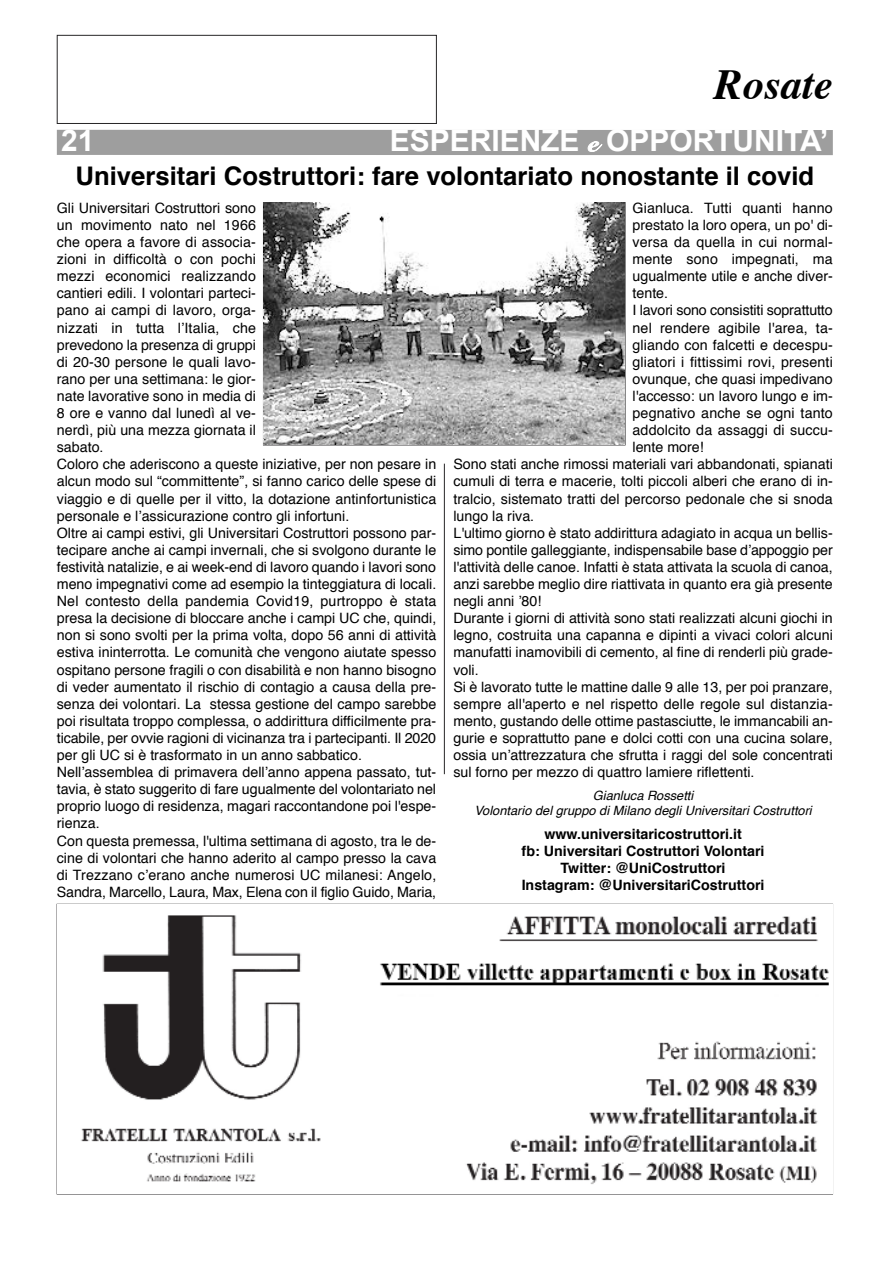
<style>
.page{position:relative;width:893px;height:1263px;background:#fff}
.page>*{position:absolute;margin:0;border:0;box-sizing:border-box;transform-origin:0 0}
.t1{font:italic 700 42.75px "Times";color:#000}
.t2{font:700 30px "Arial";color:#fff}
.t3{font:700 25.65px "Helvetica";color:#000}
.t4{font:14.25px/17.1px "Helvetica";color:#000}
.t5{font:700 14.25px/17.1px "Helvetica";color:#000;text-align:center}
.t6{font:italic 12.9px/15.5px "Helvetica";color:#000;text-align:center}
.s1{font-family:"Snell Roundhand";font-weight:900;font-size:25.65px}
</style>
<div class="page">
<div style="left:57px;top:35px;width:380px;height:89px;border:1px solid #272627"></div>
<div style="left:57px;top:130px;width:775px;height:25px;background:#9e9e9e"></div>
<img style="left:264px;top:203px;width:360px;height:242px">
<img style="left:81px;top:915px;width:748px;height:269px">
<svg style="left:444px;top:463px;width:1px;height:311px"></svg>
<h1 class="t1" style="left:714px;top:67px;width:120px">Rosate</h1>
<h2 class="t2" style="left:61px;top:124px;width:35px">21</h2>
<h2 class="t2" style="left:390px;top:124px;width:440px">ESPERIENZE <span class="s1">e</span> OPPORTUNITA’</h2>
<h3 class="t3" style="left:75px;top:165px;width:740px">Universitari Costruttori: fare volontariato nonostante il covid</h3>
<p class="t4" style="left:57px;top:200px;width:381px">Gli Universitari Costruttori sono<br>un movimento nato nel 1966<br>che opera a favore di associa-<br>zioni in difficoltà o con pochi<br>mezzi economici realizzando<br>cantieri edili. I volontari parteci-<br>pano ai campi di lavoro, orga-<br>nizzati in tutta l’Italia, che<br>prevedono la presenza di gruppi<br>di 20-30 persone le quali lavo-<br>rano per una settimana: le gior-<br>nate lavorative sono in media di<br>8 ore e vanno dal lunedì al ve-<br>nerdì, più una mezza giornata il<br>sabato.<br>Coloro che aderiscono a queste iniziative, per non pesare in alcun modo sul “committente”, si fanno carico delle spese di viaggio e di quelle per il vitto, la dotazione antinfortunistica personale e l’assicurazione contro gli infortuni.<br>Oltre ai campi estivi, gli Universitari Costruttori possono par&shy;tecipare anche ai campi invernali, che si svolgono durante le festività natalizie, e ai week-end di lavoro quando i lavori sono meno impegnativi come ad esempio la tinteggiatura di locali.<br>Nel contesto della pandemia Covid19, purtroppo è stata presa la decisione di bloccare anche i campi UC che, quindi, non si sono svolti per la prima volta, dopo 56 anni di attività estiva ininterrotta. Le comunità che vengono aiutate spesso ospitano persone fragili o con disabilità e non hanno bisogno di veder aumentato il rischio di contagio a causa della pre&shy;senza dei volontari. La stessa gestione del campo sarebbe poi risultata troppo complessa, o addirittura difficilmente pra&shy;ticabile, per ovvie ragioni di vicinanza tra i partecipanti. Il 2020 per gli UC si è trasformato in un anno sabbatico.<br>Nell’assemblea di primavera dell’anno appena passato, tut&shy;tavia, è stato suggerito di fare ugualmente del volontariato nel proprio luogo di residenza, magari raccontandone poi l'espe&shy;rienza.<br>Con questa premessa, l'ultima settimana di agosto, tra le de&shy;cine di volontari che hanno aderito al campo presso la cava di Trezzano c’erano anche numerosi UC milanesi: Angelo, Sandra, Marcello, Laura, Max, Elena con il figlio Guido, Maria,</p>
<p class="t4" style="left:632px;top:200px;width:202px">Gianluca. Tutti quanti hanno</p>
<p class="t4" style="left:632px;top:218px;width:202px">prestato la loro opera, un po' di-</p>
<p class="t4" style="left:632px;top:235px;width:202px">versa da quella in cui normal-</p>
<p class="t4" style="left:632px;top:252px;width:202px">mente sono impegnati, ma</p>
<p class="t4" style="left:632px;top:269px;width:202px">ugualmente utile e anche diver-</p>
<p class="t4" style="left:632px;top:286px;width:37px">tente.</p>
<p class="t4" style="left:632px;top:303px;width:202px">I lavori sono consistiti soprattutto</p>
<p class="t4" style="left:632px;top:320px;width:202px">nel rendere agibile l'area, ta-</p>
<p class="t4" style="left:632px;top:337px;width:202px">gliando con falcetti e decespu-</p>
<p class="t4" style="left:632px;top:354px;width:202px">gliatori i fittissimi rovi, presenti</p>
<p class="t4" style="left:632px;top:371px;width:202px">ovunque, che quasi impedivano</p>
<p class="t4" style="left:632px;top:389px;width:202px">l'accesso: un lavoro lungo e im-</p>
<p class="t4" style="left:632px;top:406px;width:202px">pegnativo anche se ogni tanto</p>
<p class="t4" style="left:632px;top:423px;width:202px">addolcito da assaggi di succu-</p>
<p class="t4" style="left:632px;top:440px;width:73px">lente more!</p>
<p class="t4" style="left:453px;top:457px;width:381px">Sono stati anche rimossi materiali vari abbandonati, spianati</p>
<p class="t4" style="left:453px;top:474px;width:381px">cumuli di terra e macerie, tolti piccoli alberi che erano di in-</p>
<p class="t4" style="left:453px;top:491px;width:380px">tralcio, sistemato tratti del percorso pedonale che si snoda</p>
<p class="t4" style="left:453px;top:508px;width:82px">lungo la riva.</p>
<p class="t4" style="left:453px;top:525px;width:381px">L'ultimo giorno è stato addirittura adagiato in acqua un bellis-</p>
<p class="t4" style="left:453px;top:542px;width:381px">simo pontile galleggiante, indispensabile base d’appoggio per</p>
<p class="t4" style="left:453px;top:560px;width:381px">l'attività delle canoe. Infatti è stata attivata la scuola di canoa,</p>
<p class="t4" style="left:453px;top:577px;width:381px">anzi sarebbe meglio dire riattivata in quanto era già presente</p>
<p class="t4" style="left:453px;top:594px;width:89px">negli anni ’80!</p>
<p class="t4" style="left:453px;top:611px;width:381px">Durante i giorni di attività sono stati realizzati alcuni giochi in</p>
<p class="t4" style="left:453px;top:628px;width:381px">legno, costruita una capanna e dipinti a vivaci colori alcuni</p>
<p class="t4" style="left:453px;top:645px;width:381px">manufatti inamovibili di cemento, al fine di renderli più grade-</p>
<p class="t4" style="left:453px;top:662px;width:27px">voli.</p>
<p class="t4" style="left:453px;top:679px;width:381px">Si è lavorato tutte le mattine dalle 9 alle 13, per poi pranzare,</p>
<p class="t4" style="left:453px;top:696px;width:381px">sempre all'aperto e nel rispetto delle regole sul distanzia-</p>
<p class="t4" style="left:453px;top:713px;width:381px">mento, gustando delle ottime pastasciutte, le immancabili an-</p>
<p class="t4" style="left:453px;top:731px;width:381px">gurie e soprattutto pane e dolci cotti con una cucina solare,</p>
<p class="t4" style="left:453px;top:748px;width:381px">ossia un’attrezzatura che sfrutta i raggi del sole concentrati</p>
<p class="t4" style="left:453px;top:765px;width:302px">sul forno per mezzo di quattro lamiere riflettenti.</p>
<p class="t6" style="left:474px;top:789px;width:339px">Gianluca Rossetti<br>Volontario del gruppo di Milano degli Universitari Costruttori</p>
<p class="t5" style="left:521px;top:826px;width:244px">www.universitaricostruttori.it<br>fb: Universitari Costruttori Volontari Twitter: @UniCostruttori<br>Instagram: @UniversitariCostruttori</p>
</div>
